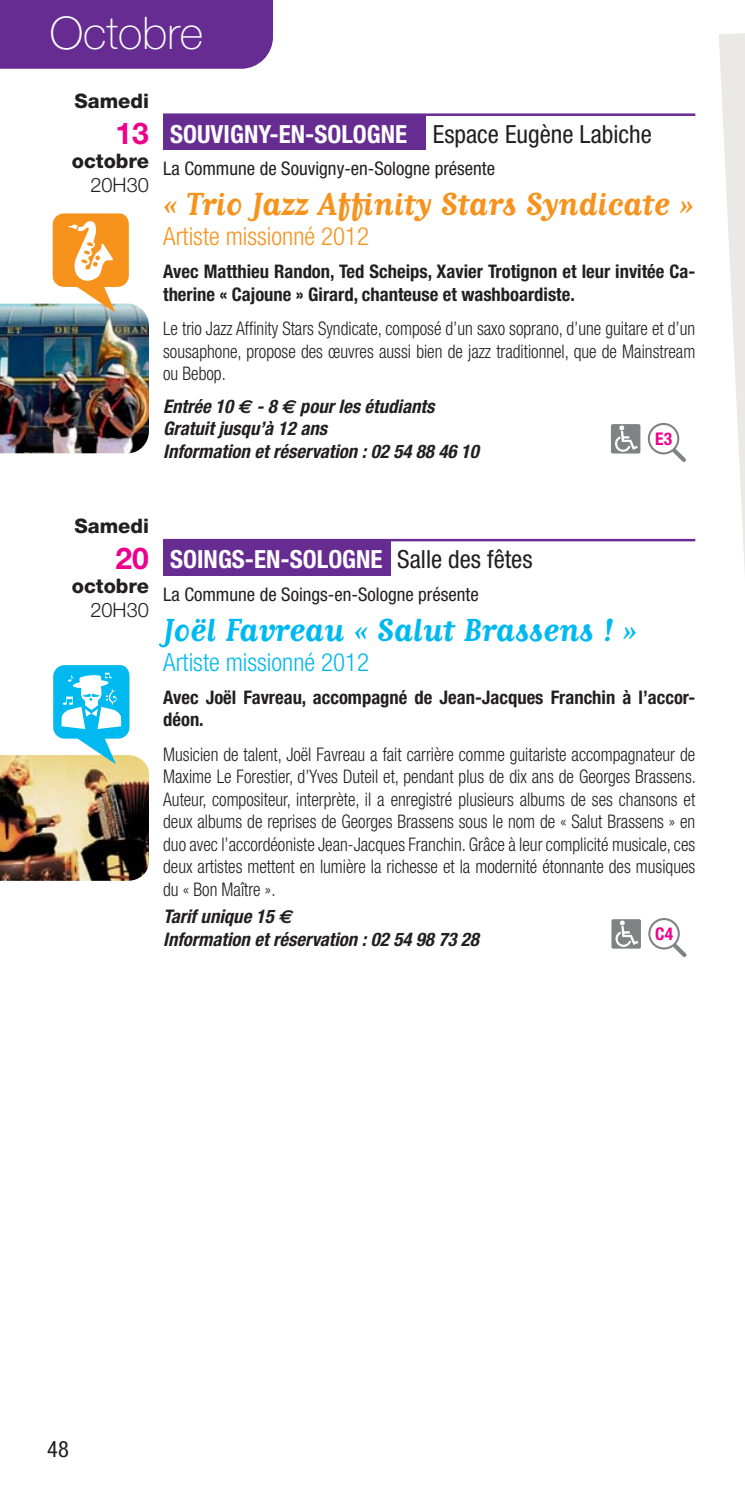
<style>
.page{position:relative;width:745px;height:1489px;background:#fff}
.page>*{position:absolute;margin:0;border:0;box-sizing:border-box;transform-origin:0 0}
.t1{font:100 45px "Helvetica Neue";color:#fff}
.t2{font:700 37.5px "Matrix Script";color:#f7931d}
.t3{font:700 37.5px "Matrix Script";color:#00b9f1}
.t4{font:700 30px "Helvetica Neue";color:#ec008c}
.t5{font:700 condensed 25px "Helvetica Neue";color:#fff}
.t6{font:300 condensed 25px "Helvetica Neue";color:#f7931d}
.t7{font:300 condensed 25px "Helvetica Neue";color:#00b9f1}
.t8{font:condensed 22.5px "Helvetica Neue";color:#231f20}
.t9{font:800 20px "Helvetica Neue";color:#231f20}
.t10{font:300 20px "Helvetica Neue";color:#231f20}
.t11{font:300 condensed 18.75px/22.5px "Helvetica Neue";color:#231f20;text-align:justify;scale:.93 1}
.t12{font:700 condensed 18.75px/22.5px "Helvetica Neue";color:#231f20}
.t13{font:italic 700 condensed 18.75px/22.5px "Helvetica Neue";color:#231f20}
.t14{font:condensed 18.75px "Helvetica Neue";color:#231f20}
.t15{font:700 condensed 17.5px "Helvetica Neue";color:#ec008c}
.s1{font-weight:400;color:#231f20}
.s2{font-family:"Euro Sans";font-stretch:normal}
</style>
<div class="page">
<div style="left:0;top:0;width:273px;height:69px;background:#662c91"></div>
<img style="left:0;top:213px;width:149px;height:240px">
<img style="left:0;top:665px;width:149px;height:215px">
<div style="left:163px;top:115px;width:262px;height:35px;background:#662c91"></div>
<hr style="left:163px;top:113px;width:262px;height:3px;background:#662c91">
<hr style="left:425px;top:113px;width:269px;height:3px;background:#662c91">
<svg style="left:647px;top:423px;width:38px;height:39px"></svg>
<svg style="left:611px;top:424px;width:29px;height:29px"></svg>
<div style="left:163px;top:540px;width:227px;height:35px;background:#662c91"></div>
<hr style="left:163px;top:539px;width:227px;height:2px;background:#662c91">
<hr style="left:390px;top:539px;width:304px;height:2px;background:#662c91">
<svg style="left:648px;top:918px;width:38px;height:39px"></svg>
<svg style="left:611px;top:919px;width:29px;height:29px"></svg>
<svg style="left:719px;top:33px;width:25px;height:518px"></svg>
<h1 class="t1" style="left:50px;top:17px;width:155px">Octobre</h1>
<p class="t9" style="left:74px;top:93px;width:76px">Samedi</p>
<h3 class="t4" style="left:115px;top:122px;width:35px">13</h3>
<p class="t9" style="left:72px;top:153px;width:79px">octobre</p>
<p class="t10" style="left:90px;top:177px;width:60px">20H30</p>
<h3 class="t5" style="left:170px;top:125px;width:483px">SOUVIGNY-EN-SOLOGNE <span class="s1">Espace Eugène Labiche</span></h3>
<p class="t14" style="left:163px;top:162px;width:333px">La Commune de Souvigny-en-Sologne présente</p>
<h2 class="t2" style="left:163px;top:192px;width:531px">« Trio Jazz Affinity Stars Syndicate »</h2>
<h3 class="t6" style="left:163px;top:227px;width:207px">Artiste missionné 2012</h3>
<p class="t12" style="left:163px;top:262px;width:533px">Avec Matthieu Randon, Ted Scheips, Xavier Trotignon et leur invitée Ca&shy;therine « Cajoune » Girard, chanteuse et washboardiste.</p>
<p class="t11" style="left:163px;top:319px;width:573px">Le trio Jazz Affinity Stars Syndicate, composé d’un saxo soprano, d’une guitare et d’un sousaphone, propose des œuvres aussi bien de jazz traditionnel, que de Mainstream ou Bebop.</p>
<p class="t13" style="left:163px;top:396px;width:272px">Entrée 10 <span class="s2">€</span> - 8 <span class="s2">€</span> pour les étudiants<br>Gratuit jusqu’à 12 ans</p>
<p class="t15" style="left:654px;top:432px;width:18px">E3</p>
<p class="t13" style="left:163px;top:441px;width:317px">Information et réservation : 02 54 88 46 10</p>
<p class="t9" style="left:74px;top:518px;width:76px">Samedi</p>
<h3 class="t4" style="left:115px;top:547px;width:35px">20</h3>
<p class="t9" style="left:72px;top:578px;width:79px">octobre</p>
<p class="t10" style="left:90px;top:602px;width:60px">20H30</p>
<h3 class="t5" style="left:170px;top:550px;width:363px">SOINGS-EN-SOLOGNE <span class="s1">Salle des fêtes</span></h3>
<p class="t14" style="left:163px;top:587px;width:317px">La Commune de Soings-en-Sologne présente</p>
<h2 class="t3" style="left:163px;top:618px;width:474px">Joël Favreau « Salut Brassens ! »</h2>
<h3 class="t7" style="left:163px;top:653px;width:207px">Artiste missionné 2012</h3>
<p class="t12" style="left:163px;top:687px;width:533px">Avec Joël Favreau, accompagné de Jean-Jacques Franchin à l’accor&shy;déon.</p>
<p class="t11" style="left:163px;top:744px;width:574px">Musicien de talent, Joël Favreau a fait carrière comme guitariste accompagnateur de Maxime Le Forestier, d’Yves Duteil et, pendant plus de dix ans de Georges Brassens.<br>Auteur, compositeur, interprète, il a enregistré plusieurs albums de ses chansons et deux albums de reprises de Georges Brassens sous le nom de « Salut Brassens » en duo avec l’accordéoniste Jean-Jacques Franchin. Grâce à leur complicité musicale, ces deux artistes mettent en lumière la richesse et la modernité étonnante des musiques du « Bon Maître ».</p>
<p class="t13" style="left:163px;top:907px;width:131px">Tarif unique 15 <span class="s2">€</span></p>
<p class="t15" style="left:654px;top:927px;width:19px">C4</p>
<p class="t13" style="left:163px;top:929px;width:317px">Information et réservation : 02 54 98 73 28</p>
<p class="t8" style="left:47px;top:1440px;width:23px">48</p>
</div>
